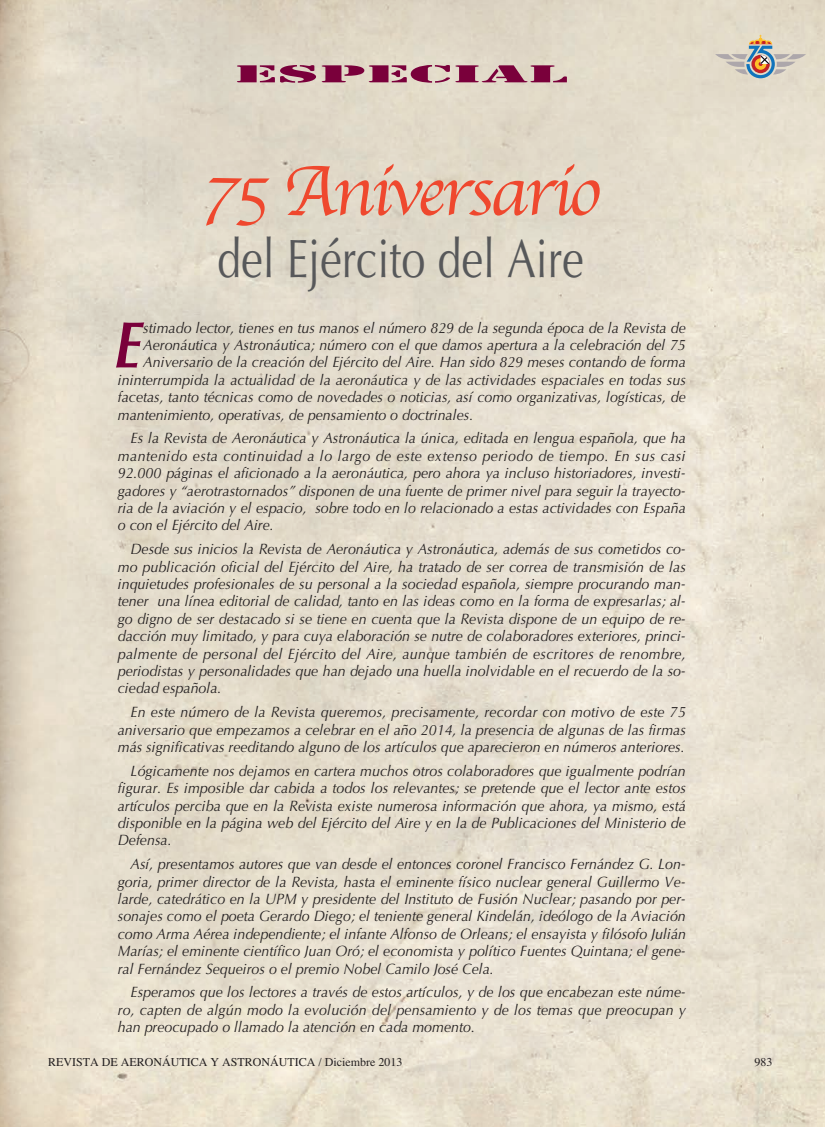
<style>
.page{position:relative;width:825px;height:1127px;background:#fff}
.page>*{position:absolute;margin:0;border:0;box-sizing:border-box;transform-origin:0 0}
.t1{font:73.5px "Apple Chancery";letter-spacing:-.05em;color:#ef482e}
.t2{font:italic 700 66px "Optima";color:#7a003b;scale:.8 1}
.t3{font:54px "Optima";color:#57585a;scale:.8 1}
.t4{font:25.5px "Stencil";color:#7a003b;scale:2.9 1}
.t5{font:italic 15px/17.4px "Optima";color:#231f20;text-align:justify;scale:.95 1}
.t6{font:12px "Times";color:#231f20}
</style>
<div class="page">
<img style="left:0;top:0;width:825px;height:1127px">
<svg style="left:715px;top:35px;width:91px;height:43px;background:#c9c2b8"></svg>
<h3 class="t4" style="left:234px;top:59px;width:116px">ESPECIAL</h3>
<h1 class="t1" style="left:201px;top:146px;width:400px">75 Aniversario</h1>
<h3 class="t3" style="left:217px;top:236px;width:460px">del Ejército del Aire</h3>
<h2 class="t2" style="left:114px;top:318px;width:36px">E</h2>
<p class="t5" style="left:143px;top:320px;width:573px">stimado lector, tienes en tus manos el número 829 de la segunda época de la Revista de</p>
<p class="t5" style="left:143px;top:338px;width:573px">Aeronáutica y Astronáutica; número con el que damos apertura a la celebración del 75</p>
<p class="t5" style="left:143px;top:355px;width:573px">Aniversario de la creación del Ejército del Aire. Han sido 829 meses contando de forma</p>
<p class="t5" style="left:118px;top:372px;width:599px">ininterrumpida la actualidad de la aeronáutica y de las actividades espaciales en todas sus</p>
<p class="t5" style="left:118px;top:390px;width:599px">facetas, tanto técnicas como de novedades o noticias, así como organizativas, logísticas, de</p>
<p class="t5" style="left:118px;top:407px;width:376px">mantenimiento, operativas, de pensamiento o doctrinales.</p>
<p class="t5" style="left:118px;top:431px;width:599px;text-indent:13px">Es la Revista de Aeronáutica y Astronáutica la única, editada en lengua española, que ha mantenido esta continuidad a lo largo de este extenso periodo de tiempo. En sus casi 92.000 páginas el aficionado a la aeronáutica, pero ahora ya incluso historiadores, investi&shy;gadores y “aerotrastornados” disponen de una fuente de primer nivel para seguir la trayecto&shy;ria de la aviación y el espacio, sobre todo en lo relacionado a estas actividades con España o con el Ejército del Aire.</p>
<p class="t5" style="left:118px;top:542px;width:599px;text-indent:13px">Desde sus inicios la Revista de Aeronáutica y Astronáutica, además de sus cometidos co&shy;mo publicación oficial del Ejército del Aire, ha tratado de ser correa de transmisión de las inquietudes profesionales de su personal a la sociedad española, siempre procurando man&shy;tener una línea editorial de calidad, tanto en las ideas como en la forma de expresarlas; al&shy;go digno de ser destacado si se tiene en cuenta que la Revista dispone de un equipo de re&shy;dacción muy limitado, y para cuya elaboración se nutre de colaboradores exteriores, princi&shy;palmente de personal del Ejército del Aire, aunque también de escritores de renombre, periodistas y personalidades que han dejado una huella inolvidable en el recuerdo de la so&shy;ciedad española.</p>
<p class="t5" style="left:118px;top:705px;width:599px;text-indent:13px">En este número de la Revista queremos, precisamente, recordar con motivo de este 75 aniversario que empezamos a celebrar en el año 2014, la presencia de algunas de las firmas más significativas reeditando alguno de los artículos que aparecieron en números anteriores.</p>
<p class="t5" style="left:118px;top:763px;width:599px;text-indent:13px">Lógicamente nos dejamos en cartera muchos otros colaboradores que igualmente podrían figurar. Es imposible dar cabida a todos los relevantes; se pretende que el lector ante estos artículos perciba que en la Revista existe numerosa información que ahora, ya mismo, está disponible en la página web del Ejército del Aire y en la de Publicaciones del Ministerio de Defensa.</p>
<p class="t5" style="left:118px;top:857px;width:600px;text-indent:13px">Así, presentamos autores que van desde el entonces coronel Francisco Fernández G. Lon&shy;goria, primer director de la Revista, hasta el eminente físico nuclear general Guillermo Ve&shy;larde, catedrático en la UPM y presidente del Instituto de Fusión Nuclear; pasando por per&shy;sonajes como el poeta Gerardo Diego; el teniente general Kindelán, ideólogo de la Aviación como Arma Aérea independiente; el infante Alfonso de Orleans; el ensayista y filósofo Julián Marías; el eminente científico Juan Oró; el economista y político Fuentes Quintana; el gene&shy;ral Fernández Sequeiros o el premio Nobel Camilo José Cela.</p>
<p class="t5" style="left:118px;top:985px;width:599px;text-indent:13px">Esperamos que los lectores a través de estos artículos, y de los que encabezan este núme&shy;ro, capten de algún modo la evolución del pensamiento y de los temas que preocupan y han preocupado o llamado la atención en cada momento.</p>
<p class="t6" style="left:48px;top:1058px;width:356px">REVISTA DE AERONÁUTICA Y ASTRONÁUTICA / Diciembre 2013</p>
<p class="t6" style="left:754px;top:1058px;width:19px">983</p>
</div>
